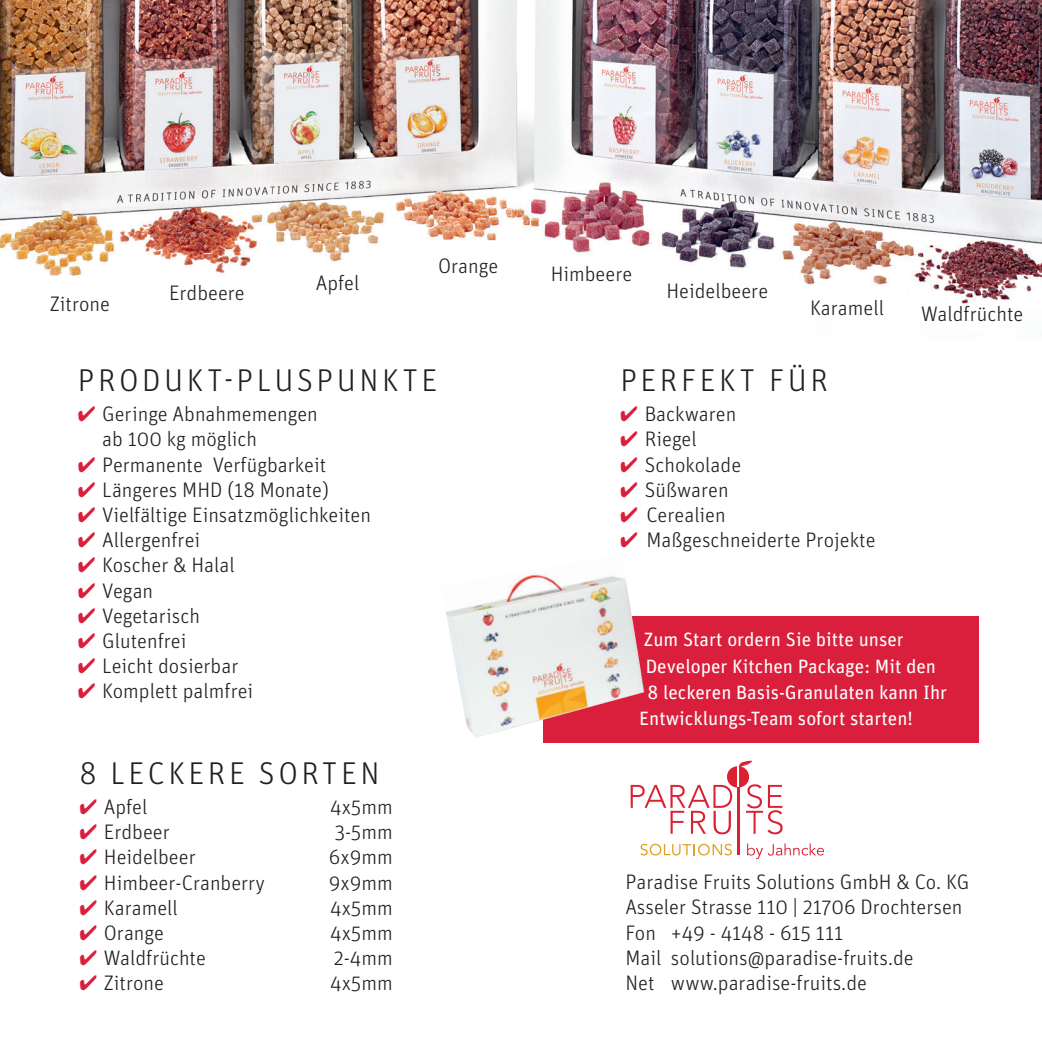
<style>
.page{position:relative;width:1042px;height:1042px;background:#fff}
.page>*{position:absolute;margin:0;border:0;box-sizing:border-box;transform-origin:0 0}
.t1{font:300 31.5px "Unit OT";letter-spacing:.11em;color:#231f20}
.t2{font:300 21px "Unit OT";color:#231f20}
.t3{font:19.25px "Unit OT";color:#fff}
.s1{color:#da1f3c}
</style>
<div class="page">
<div style="left:543px;top:616px;width:436px;height:127px;background:#da1f3c"></div>
<img style="left:0;top:0;width:1042px;height:306px">
<svg style="left:640px;top:844px;width:92px;height:11px"></svg>
<svg style="left:747px;top:843px;width:77px;height:16px"></svg>
<svg style="left:631px;top:760px;width:151px;height:74px"></svg>
<hr style="left:737px;top:787px;width:2px;height:68px;background:#da2031">
<img style="left:446px;top:574px;width:198px;height:164px">
<p class="t2" style="left:50px;top:291px;width:62px">Zitrone</p>
<p class="t2" style="left:169px;top:280px;width:77px">Erdbeere</p>
<p class="t2" style="left:316px;top:271px;width:45px">Apfel</p>
<p class="t2" style="left:438px;top:253px;width:62px">Orange</p>
<p class="t2" style="left:551px;top:261px;width:83px">Himbeere</p>
<p class="t2" style="left:666px;top:278px;width:103px">Heidelbeere</p>
<p class="t2" style="left:810px;top:295px;width:75px">Karamell</p>
<p class="t2" style="left:921px;top:301px;width:104px">Waldfrüchte</p>
<p class="t1" style="left:78px;top:361px;width:361px">PRODUKT-PLUSPUNKTE</p>
<p class="t2" style="left:78px;top:401px;width:242px"><span class="s1">✔</span> Geringe Abnahmemengen</p>
<p class="t2" style="left:102px;top:427px;width:156px">ab 100 kg möglich</p>
<p class="t2" style="left:78px;top:452px;width:250px"><span class="s1">✔</span> Permanente Verfügbarkeit</p>
<p class="t2" style="left:78px;top:477px;width:253px"><span class="s1">✔</span> Längeres MHD (18 Monate)</p>
<p class="t2" style="left:78px;top:502px;width:295px"><span class="s1">✔</span> Vielfältige Einsatzmöglichkeiten</p>
<p class="t2" style="left:78px;top:527px;width:124px"><span class="s1">✔</span> Allergenfrei</p>
<p class="t2" style="left:78px;top:553px;width:159px"><span class="s1">✔</span> Koscher &amp; Halal</p>
<p class="t2" style="left:78px;top:578px;width:77px"><span class="s1">✔</span> Vegan</p>
<p class="t2" style="left:78px;top:603px;width:124px"><span class="s1">✔</span> Vegetarisch</p>
<p class="t2" style="left:78px;top:628px;width:110px"><span class="s1">✔</span> Glutenfrei</p>
<p class="t2" style="left:78px;top:653px;width:162px"><span class="s1">✔</span> Leicht dosierbar</p>
<p class="t2" style="left:78px;top:679px;width:177px"><span class="s1">✔</span> Komplett palmfrei</p>
<p class="t1" style="left:79px;top:754px;width:302px">8 LECKERE SORTEN</p>
<p class="t2" style="left:79px;top:794px;width:70px"><span class="s1">✔</span> Apfel</p>
<p class="t2" style="left:330px;top:794px;width:64px">4x5mm</p>
<p class="t2" style="left:79px;top:819px;width:92px"><span class="s1">✔</span> Erdbeer</p>
<p class="t2" style="left:335px;top:819px;width:60px">3-5mm</p>
<p class="t2" style="left:79px;top:844px;width:118px"><span class="s1">✔</span> Heidelbeer</p>
<p class="t2" style="left:329px;top:844px;width:65px">6x9mm</p>
<p class="t2" style="left:79px;top:870px;width:187px"><span class="s1">✔</span> Himbeer-Cranberry</p>
<p class="t2" style="left:329px;top:870px;width:65px">9x9mm</p>
<p class="t2" style="left:79px;top:895px;width:100px"><span class="s1">✔</span> Karamell</p>
<p class="t2" style="left:330px;top:895px;width:64px">4x5mm</p>
<p class="t2" style="left:79px;top:920px;width:86px"><span class="s1">✔</span> Orange</p>
<p class="t2" style="left:330px;top:920px;width:64px">4x5mm</p>
<p class="t2" style="left:79px;top:945px;width:128px"><span class="s1">✔</span> Waldfrüchte</p>
<p class="t2" style="left:334px;top:945px;width:60px">2-4mm</p>
<p class="t2" style="left:79px;top:970px;width:86px"><span class="s1">✔</span> Zitrone</p>
<p class="t2" style="left:330px;top:970px;width:64px">4x5mm</p>
<p class="t1" style="left:620px;top:361px;width:209px">PERFEKT FÜR</p>
<p class="t2" style="left:620px;top:401px;width:118px"><span class="s1">✔</span> Backwaren</p>
<p class="t2" style="left:620px;top:427px;width:78px"><span class="s1">✔</span> Riegel</p>
<p class="t2" style="left:620px;top:452px;width:122px"><span class="s1">✔</span> Schokolade</p>
<p class="t2" style="left:620px;top:477px;width:110px"><span class="s1">✔</span> Süßwaren</p>
<p class="t2" style="left:620px;top:502px;width:107px"><span class="s1">✔</span> Cerealien</p>
<p class="t2" style="left:620px;top:527px;width:257px"><span class="s1">✔</span> Maßgeschneiderte Projekte</p>
<p class="t3" style="left:644px;top:627px;width:261px">Zum Start ordern Sie bitte unser</p>
<p class="t3" style="left:646px;top:653px;width:292px">Developer Kitchen Package: Mit den</p>
<p class="t3" style="left:647px;top:680px;width:301px">8 leckeren Basis-Granulaten kann Ihr</p>
<p class="t3" style="left:639px;top:706px;width:275px">Entwicklungs-Team sofort starten!</p>
<p class="t2" style="left:625px;top:869px;width:345px">Paradise Fruits Solutions GmbH &amp; Co. KG</p>
<p class="t2" style="left:625px;top:894px;width:339px">Asseler Strasse 110 | 21706 Drochtersen</p>
<p class="t2" style="left:625px;top:920px;width:219px">Fon +49 - 4148 - 615 111</p>
<p class="t2" style="left:625px;top:945px;width:290px">Mail solutions@paradise-fruits.de</p>
<p class="t2" style="left:625px;top:970px;width:243px">Net www.paradise-fruits.de</p>
</div>
